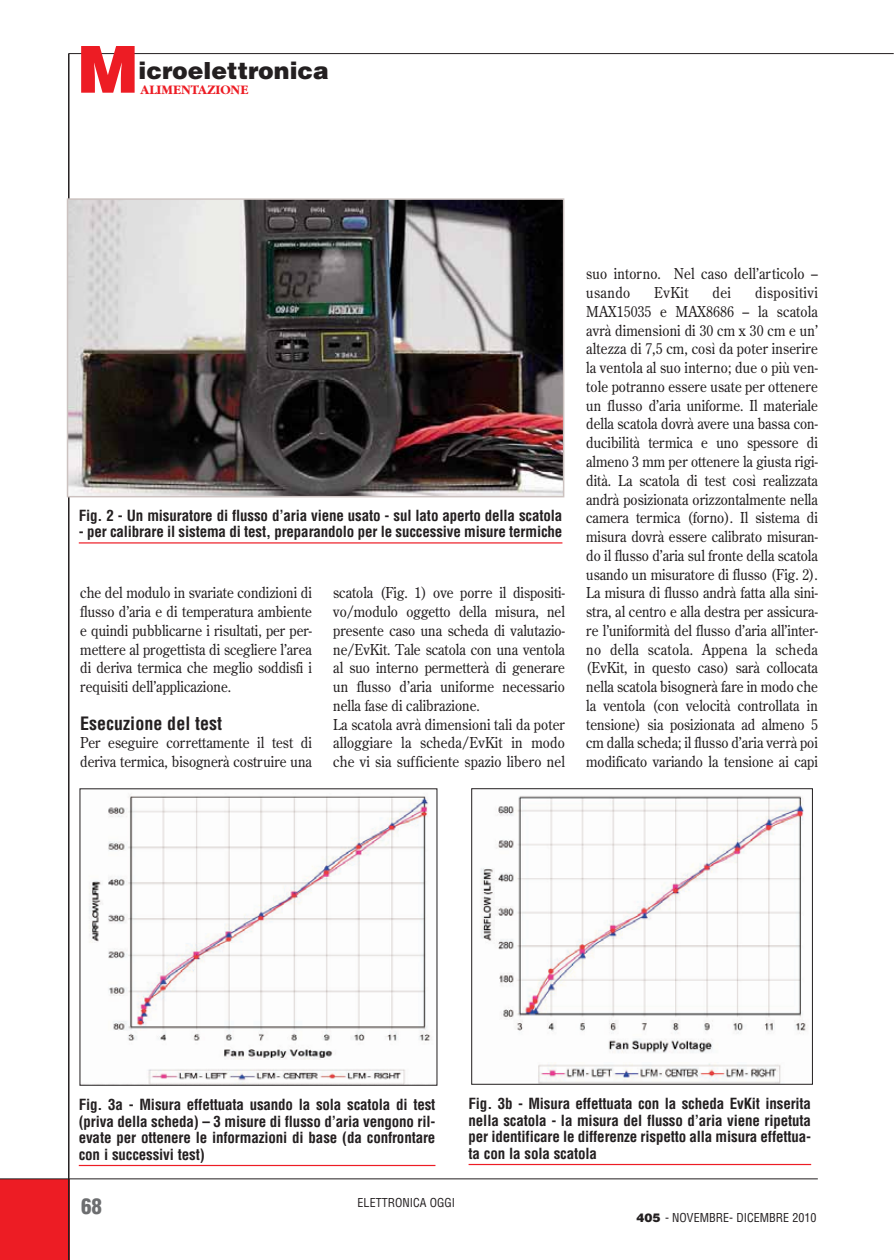
<style>
.page{position:relative;width:895px;height:1260px;background:#fff}
.page>*{position:absolute;margin:0;border:0;box-sizing:border-box;transform-origin:0 0}
.t1{font:900 64.8px "Helvetica LT";color:#ed1c24}
.t2{font:900 23.55px "Helvetica LT";color:#231f20}
.t3{font:900 condensed 21px "Helvetica LT";color:#6d6e70}
.t4{font:700 condensed 18px "Helvetica LT";color:#231f20}
.t5{font:15px/18.8px "Century Old Style LT";color:#231f20;scale:.9 1}
.t6{font:700 condensed 15px/16.5px "Helvetica LT";letter-spacing:-.01em;color:#231f20;text-align:justify}
.t7{font:700 13.5px "Garamond LT";color:#ed1c24}
.t8{font:condensed 12px "Helvetica LT";color:#231f20}
.s1{font-weight:900;font-stretch:normal}
</style>
<div class="page">
<div style="left:0;top:1178px;width:69px;height:81px;background:#ed1c24"></div>
<hr style="left:0;top:1178px;width:817px;height:1px;background:#231f20">
<hr style="left:68px;top:53px;width:1px;height:1206px;background:#231f20">
<hr style="left:69px;top:53px;width:824px;height:1px;background:#231f20">
<hr style="left:79px;top:542px;width:483px;height:1px;background:#ed1c24">
<img style="left:89px;top:795px;width:343px;height:288px">
<hr style="left:79px;top:1164px;width:356px;height:1px;background:#ed1c24">
<hr style="left:468px;top:1163px;width:342px;height:1px;background:#ed1c24">
<img style="left:70px;top:201px;width:491px;height:293px">
<div style="left:67px;top:198px;width:497px;height:299px;border:2px solid #ccc2c0"></div>
<img style="left:481px;top:796px;width:325px;height:286px">
<div style="left:471px;top:788px;width:341px;height:296px;border:1px solid #231f20"></div>
<h1 class="t1" style="left:77px;top:39px;width:63px">M</h1>
<h2 class="t2" style="left:138px;top:60px;width:192px">icroelettronica</h2>
<p class="t7" style="left:140px;top:86px;width:109px">ALIMENTAZIONE</p>
<p class="t6" style="left:79px;top:508px;width:485px">Fig. 2 - Un misuratore di flusso d’aria viene usato - sul lato aperto della scatola</p>
<p class="t6" style="left:79px;top:524px;width:485px">- per calibrare il sistema di test, preparandolo per le successive misure termiche</p>
<p class="t5" style="left:80px;top:584px;width:259px;text-align:justify">che del modulo in svariate condizioni di flusso d’aria e di temperatura ambiente e quindi pubblicarne i risultati, per per&shy;mettere al progettista di scegliere l’area di deriva termica che meglio soddisfi i requisiti dell’applicazione.</p>
<p class="t4" style="left:80px;top:714px;width:143px">Esecuzione del test</p>
<p class="t5" style="left:80px;top:734px;width:259px">Per eseguire correttamente il test di deriva termica, bisognerà costruire una</p>
<p class="t5" style="left:333px;top:584px;width:259px">scatola (Fig. 1) ove porre il dispositi&shy;vo/modulo oggetto della misura, nel presente caso una scheda di valutazio&shy;ne/EvKit. Tale scatola con una ventola al suo interno permetterà di generare un flusso d’aria uniforme necessario nella fase di calibrazione.<br>La scatola avrà dimensioni tali da poter alloggiare la scheda/EvKit in modo che vi sia sufficiente spazio libero nel</p>
<p class="t5" style="left:586px;top:265px;width:259px">suo intorno. Nel caso dell’articolo – usando</p>
<p class="t5" style="left:586px;top:284px;width:259px;text-align:justify;text-indent:169px">dispositivi MAX15035 e MAX8686 – la scatola avrà dimensioni di 30 cm x 30 cm e un’ altezza di 7,5 cm, così da poter inserire la ventola al suo interno; due o più ven&shy;tole potranno essere usate per ottenere un flusso d’aria uniforme. Il materiale della scatola dovrà avere una bassa con&shy;ducibilità termica e uno spessore di almeno 3 mm per ottenere la giusta rigi&shy;dità. La scatola di test così realizzata andrà posizionata orizzontalmente nella camera termica (forno). Il sistema di misura dovrà essere calibrato misuran&shy;do il flusso d’aria sul fronte della scatola usando un misuratore di flusso (Fig. 2).<br>La misura di flusso andrà fatta alla sini&shy;stra, al centro e alla destra per assicura&shy;re l’uniformità del flusso d’aria all’inter&shy;no della scatola. Appena la scheda (EvKit, in questo caso) sarà collocata nella scatola bisognerà fare in modo che la ventola (con velocità controllata in tensione) sia posizionata ad almeno 5 cm dalla scheda; il flusso d’aria verrà poi modificato variando la tensione ai capi</p>
<p class="t5" style="left:654px;top:284px;width:40px">EvKit</p>
<p class="t5" style="left:712px;top:284px;width:22px">dei</p>
<p class="t6" style="left:79px;top:1097px;width:358px">Fig. 3a - Misura effettuata usando la sola scatola di test (priva della scheda) – 3 misure di flusso d’aria vengono ril&shy;evate per ottenere le informazioni di base (da confrontare con i successivi test)</p>
<p class="t6" style="left:468px;top:1096px;width:344px">Fig. 3b - Misura effettuata con la scheda EvKit inserita nella scatola - la misura del flusso d’aria viene ripetuta per identificare le differenze rispetto alla misura effettua&shy;ta con la sola scatola</p>
<h3 class="t3" style="left:81px;top:1194px;width:22px">68</h3>
<p class="t8" style="left:357px;top:1197px;width:99px">ELETTRONICA OGGI</p>
<p class="t8" style="left:636px;top:1212px;width:181px"><span class="s1">405</span> - NOVEMBRE- DICEMBRE 2010</p>
</div>
